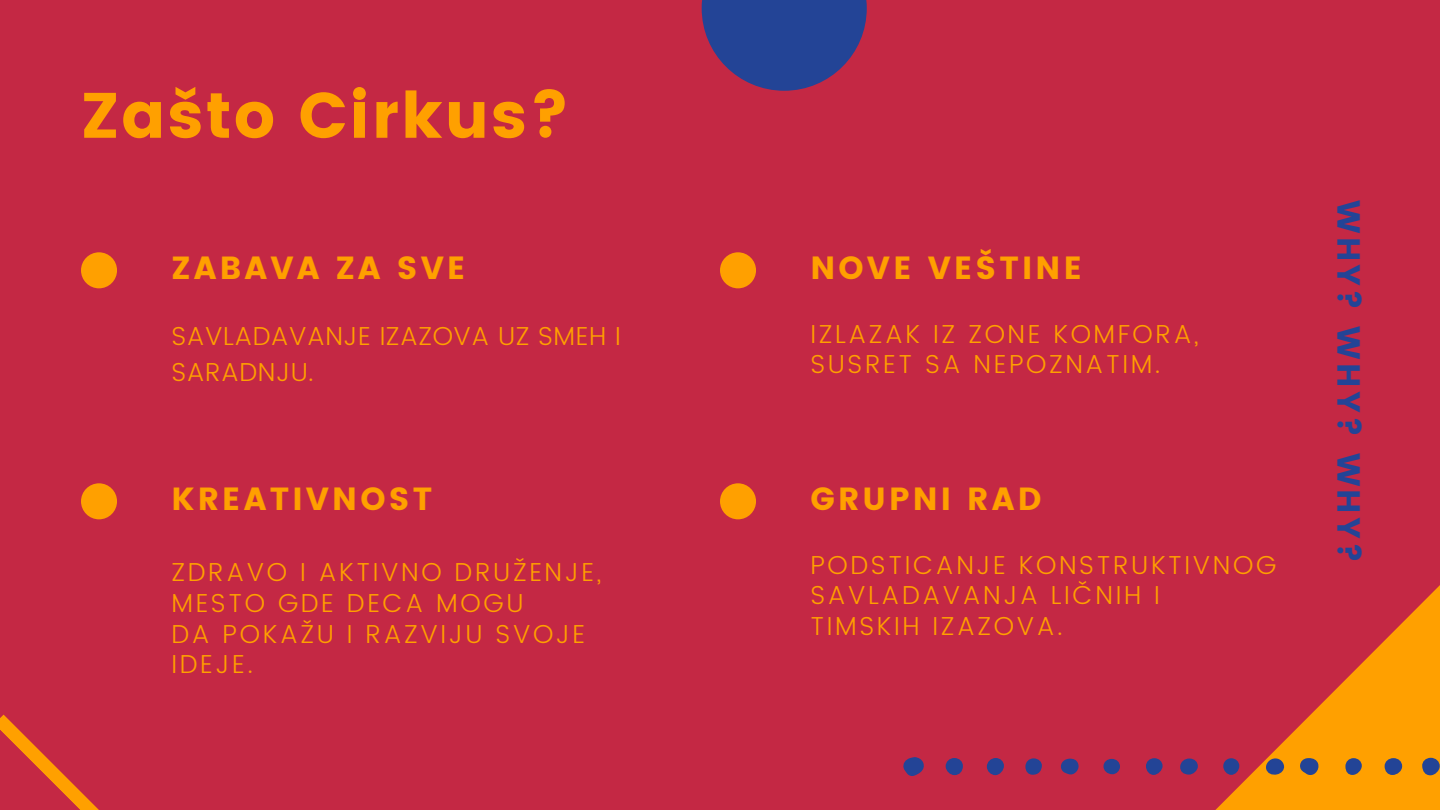
<style>
.page{position:relative;width:1440px;height:810px;background:#c42844}
.page>*{position:absolute;margin:0;border:0;box-sizing:border-box;transform-origin:0 0}
.t1{font:64px "Poppins";letter-spacing:.03em;color:#ffa000}
.t2{font:32px "Poppins";letter-spacing:.1em;color:#ffa000}
.t3{font:32px "Poppins";letter-spacing:.1em;color:#234496}
.t4{font:300 26px/30.8px "Poppins";letter-spacing:.1em;color:#ffa000}
.t5{font:300 26px/36px "Poppins";letter-spacing:.02em;color:#ffa000}
</style>
<div class="page">
<svg style="left:1215px;top:585px;width:225px;height:225px"></svg>
<svg style="left:702px;top:0;width:165px;height:91px;fill:#234496"></svg>
<div style="left:81px;top:252px;width:36px;height:36px;background:#ffa000;border-radius:50%"></div>
<div style="left:81px;top:483px;width:36px;height:36px;background:#ffa000;border-radius:50%"></div>
<div style="left:720px;top:252px;width:36px;height:36px;background:#ffa000;border-radius:50%"></div>
<div style="left:720px;top:483px;width:36px;height:36px;background:#ffa000;border-radius:50%"></div>
<svg style="left:0;top:714px;width:99px;height:96px"></svg>
<svg style="left:903px;top:757px;width:21px;height:19px"></svg>
<svg style="left:1300px;top:758px;width:19px;height:17px"></svg>
<div style="left:1422px;top:758px;width:18px;height:17px;background:#234496;border-radius:50%"></div>
<div style="left:1385px;top:758px;width:17px;height:17px;background:#234496;border-radius:8px"></div>
<div style="left:946px;top:758px;width:17px;height:17px;background:#234496;border-radius:50%"></div>
<svg style="left:1265px;top:758px;width:19px;height:18px"></svg>
<div style="left:987px;top:758px;width:17px;height:17px;background:#234496;border-radius:8px"></div>
<div style="left:1180px;top:758px;width:18px;height:17px;background:#234496;border-radius:50%"></div>
<svg style="left:1060px;top:759px;width:19px;height:16px"></svg>
<svg style="left:1345px;top:758px;width:17px;height:17px"></svg>
<div style="left:1146px;top:758px;width:17px;height:17px;background:#234496;border-radius:8px"></div>
<svg style="left:1025px;top:758px;width:17px;height:17px"></svg>
<svg style="left:1223px;top:758px;width:16px;height:17px"></svg>
<div style="left:1103px;top:759px;width:17px;height:15px;background:#234496;border-radius:50%"></div>
<h1 class="t1" style="left:81px;top:78px;width:491px">Zašto Cirkus?</h1>
<h2 class="t2" style="left:171px;top:249px;width:295px">ZABAVA ZA SVE</h2>
<h2 class="t5" style="left:171px;top:318px;width:451px">SAVLADAVANJE IZAZOVA UZ SMEH I<br>SARADNJU.</h2>
<p class="t2" style="left:171px;top:480px;width:262px">KREATIVNOST</p>
<h2 class="t4" style="left:171px;top:557px;width:431px">ZDRAVO I AKTIVNO DRUŽENJE,<br>MESTO GDE DECA MOGU</h2>
<p class="t4" style="left:171px;top:618px;width:415px">DA POKAŽU I RAZVIJU SVOJE</p>
<h2 class="t4" style="left:171px;top:649px;width:83px">IDEJE.</h2>
<p class="t2" style="left:810px;top:249px;width:273px">NOVE VEŠTINE</p>
<p class="t4" style="left:810px;top:318px;width:390px">IZLAZAK IZ ZONE KOMFORA,<br>SUSRET SA NEPOZNATIM.</p>
<p class="t2" style="left:810px;top:480px;width:232px">GRUPNI RAD</p>
<h2 class="t4" style="left:810px;top:549px;width:467px">PODSTICANJE KONSTRUKTIVNOG<br>SAVLADAVANJA LIČNIH I<br>TIMSKIH IZAZOVA.</h2>
<p class="t3" style="left:1367px;top:200px;width:364px;rotate:90deg">WHY? WHY? WHY?</p>
</div>
